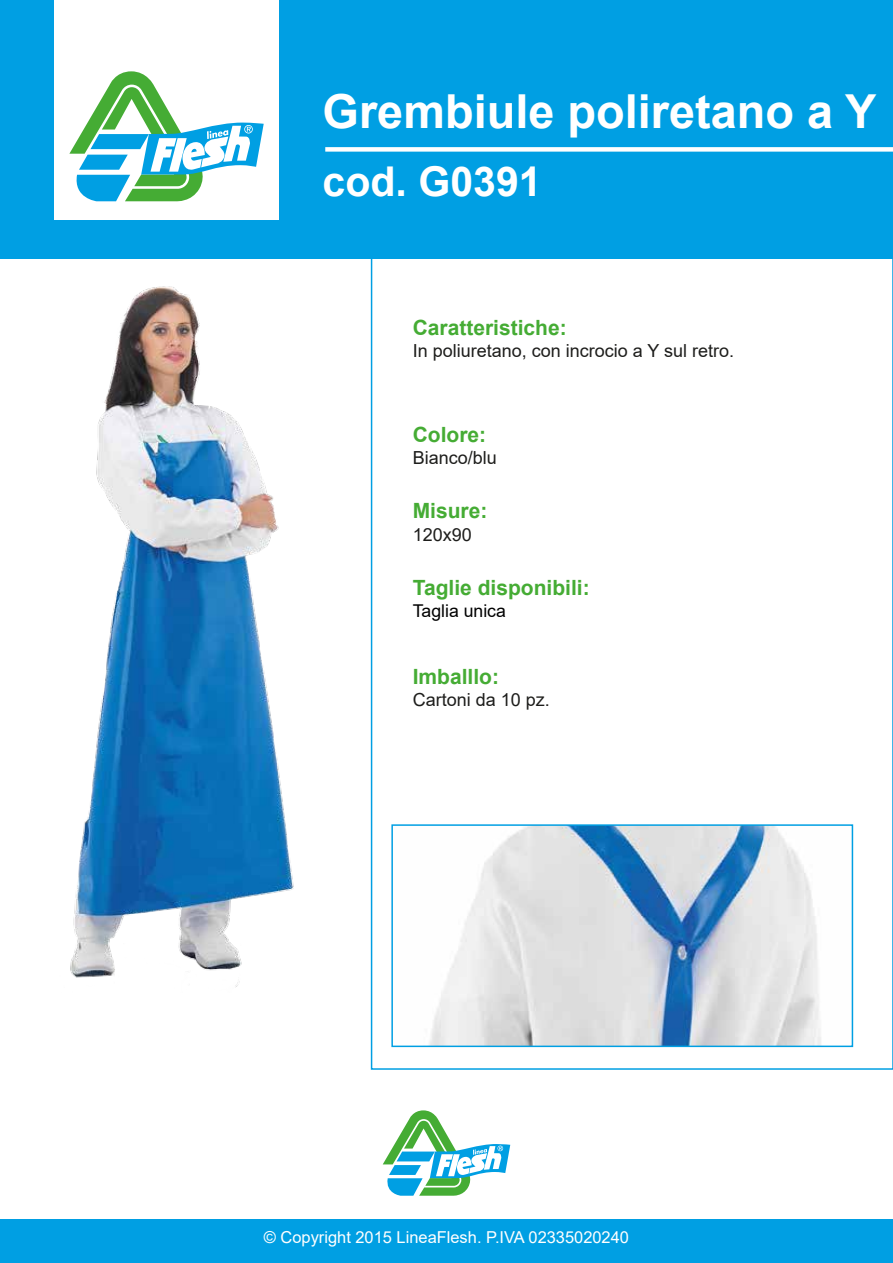
<style>
.page{position:relative;width:893px;height:1263px;background:#fff}
.page>*{position:absolute;margin:0;border:0;box-sizing:border-box;transform-origin:0 0}
.t1{font:700 46.8px "Arial";color:#fff}
.t2{font:700 41.1px "Arial";color:#fff}
.t3{font:700 21px "Arial";color:#45ac34}
.t4{font:18px "Arial";color:#1d1d1b}
.t5{font:17.7px "Arial";color:#010101}
.t6{font:16.5px "Arial";color:#fff}
</style>
<div class="page">
<div style="left:0;top:0;width:893px;height:258px;background:#009fe3"></div>
<div style="left:0;top:1219px;width:893px;height:44px;background:#009fe3"></div>
<div style="left:55px;top:0;width:224px;height:220px;background:#fff"></div>
<svg style="left:69px;top:71px;width:195px;height:131px"></svg>
<svg style="left:383px;top:1110px;width:127px;height:86px"></svg>
<div style="left:325px;top:147px;width:568px;height:5px;background:#fff"></div>
<img style="left:70px;top:286px;width:224px;height:702px">
<img style="left:429px;top:827px;width:392px;height:217px">
<div style="left:391px;top:824px;width:462px;height:223px;border:2px solid #009fe3"></div>
<h1 class="t1" style="left:323px;top:78px;width:555px">Grembiule poliretano a Y</h1>
<h2 class="t2" style="left:323px;top:153px;width:221px">cod. G0391</h2>
<p class="t3" style="left:413px;top:313px;width:156px">Caratteristiche:</p>
<p class="t4" style="left:413px;top:338px;width:323px">In poliuretano, con incrocio a Y sul retro.</p>
<p class="t3" style="left:413px;top:419px;width:75px">Colore:</p>
<p class="t4" style="left:413px;top:445px;width:86px">Bianco/blu</p>
<p class="t3" style="left:413px;top:496px;width:76px">Misure:</p>
<p class="t4" style="left:413px;top:522px;width:61px">120x90</p>
<p class="t3" style="left:413px;top:573px;width:178px">Taglie disponibili:</p>
<p class="t5" style="left:413px;top:599px;width:95px">Taglia unica</p>
<p class="t3" style="left:413px;top:662px;width:88px">Imballlo:</p>
<p class="t4" style="left:413px;top:688px;width:139px">Cartoni da 10 pz.</p>
<p class="t6" style="left:264px;top:1226px;width:367px">© Copyright 2015 LineaFlesh. P.IVA 02335020240</p>
</div>
